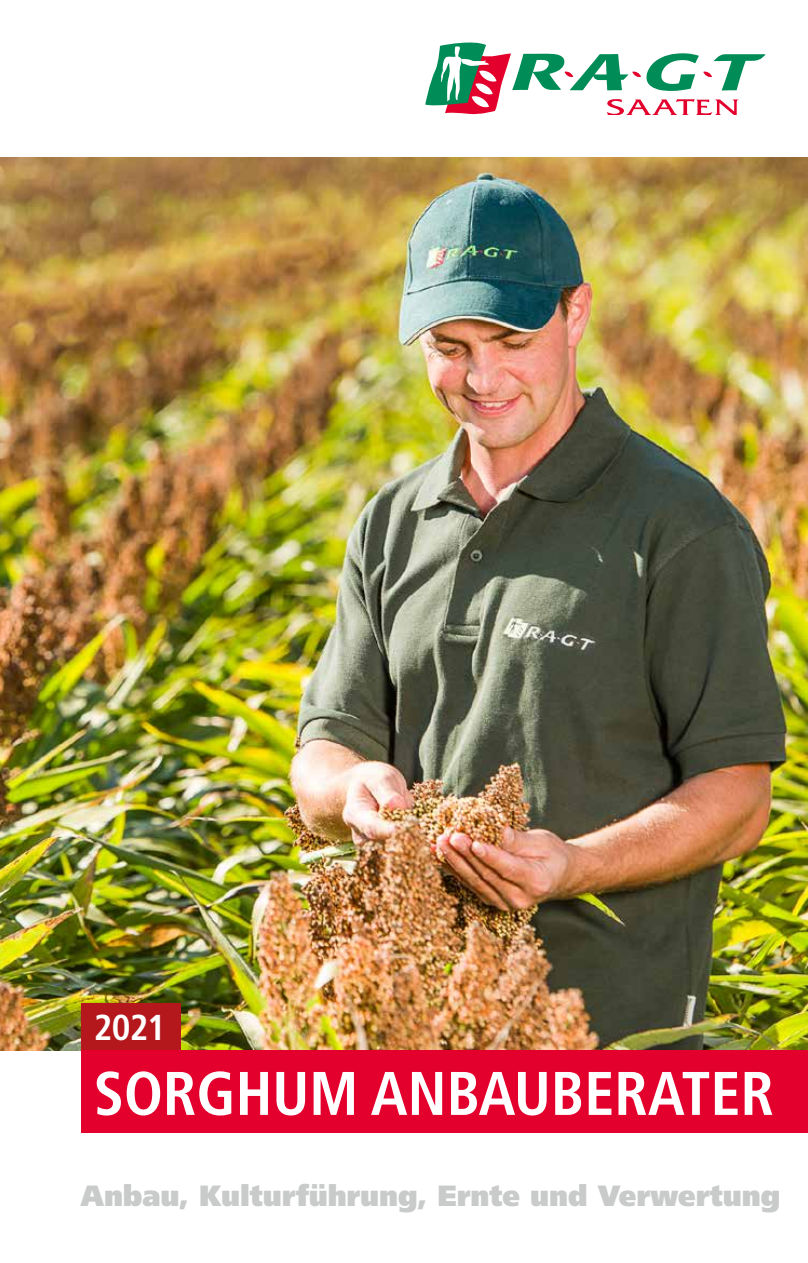
<style>
.page{position:relative;width:808px;height:1263px;background:#fff}
.page>*{position:absolute;margin:0;border:0;box-sizing:border-box;transform-origin:0 0}
.t1{font:700 condensed 61.5px "Frutiger LT Std";color:#fff}
.t2{font:700 condensed 36px "Frutiger LT Std";color:#fff}
.t3{font:900 29.25px "Frutiger LT Std";color:#c9caca;scale:.95 1}
</style>
<div class="page">
<img style="left:0;top:157px;width:808px;height:893px">
<div style="left:81px;top:1003px;width:100px;height:47px;background:#b4171c"></div>
<svg style="left:425px;top:43px;width:340px;height:72px"></svg>
<div style="left:81px;top:1050px;width:727px;height:83px;background:#e4002c"></div>
<p class="t2" style="left:94px;top:1007px;width:74px">2021</p>
<h1 class="t1" style="left:94px;top:1057px;width:682px">SORGHUM ANBAUBERATER</h1>
<p class="t3" style="left:81px;top:1178px;width:738px">Anbau, Kulturführung, Ernte und Verwertung</p>
</div>
